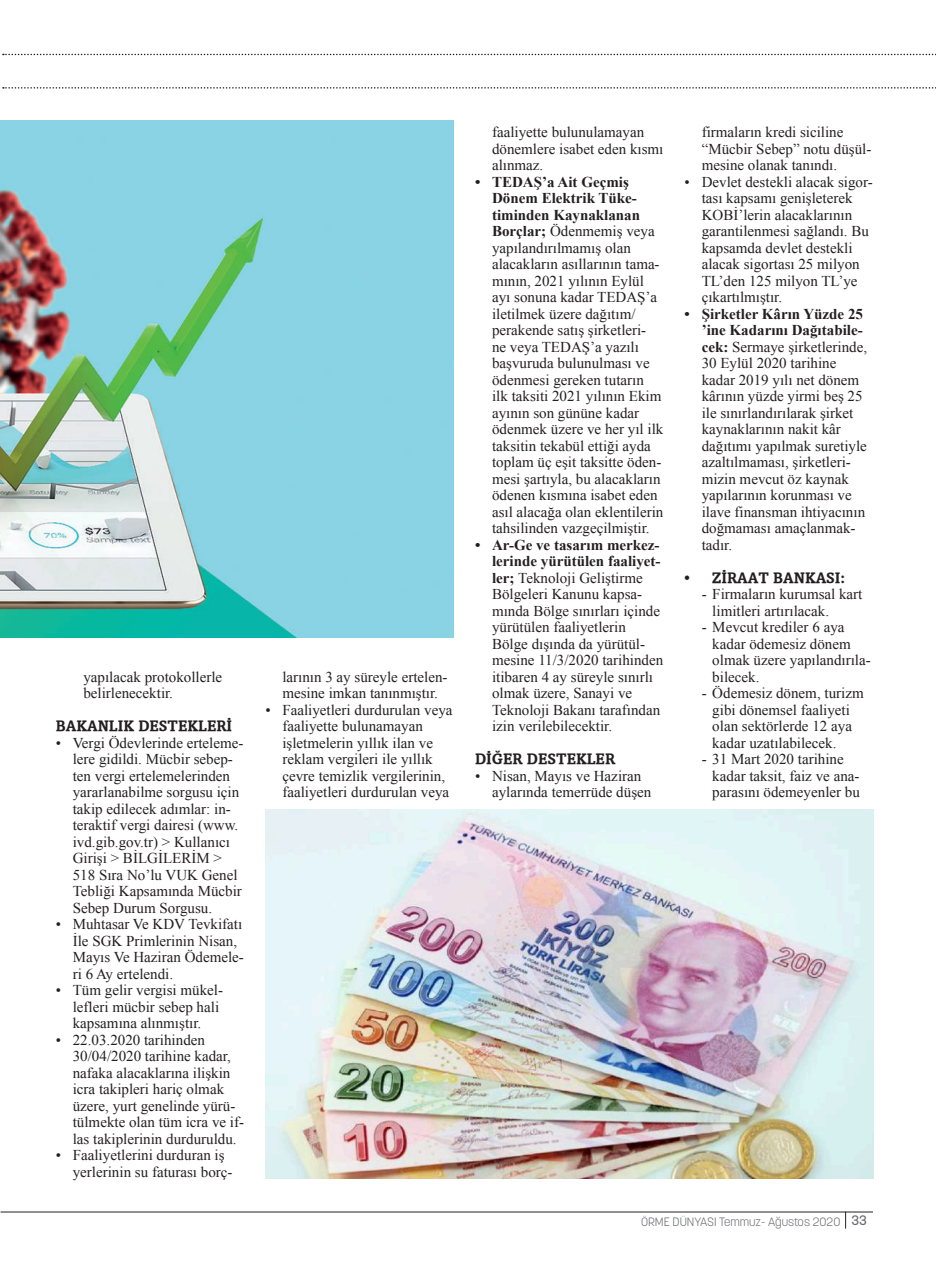
<style>
.page{position:relative;width:936px;height:1278px;background:#fff}
.page>*{position:absolute;margin:0;border:0;box-sizing:border-box;transform-origin:0 0}
.t1{font:15px/16.5px "Times New Roman";color:#231f20}
.t2{font:15px "Amasis MT Bold";color:#231f20}
.t3{font:300 12px "Korolev";color:#6c6d70}
.s1{font-weight:700}
.s2{font-weight:500;font-size:13.5px}
</style>
<div class="page">
<svg style="left:3px;top:54px;width:933px;height:1px"></svg>
<svg style="left:3px;top:87px;width:933px;height:2px"></svg>
<hr style="left:1px;top:1211px;width:871px;height:1px;background:#231f20">
<img style="left:0;top:120px;width:453px;height:518px">
<img style="left:265px;top:809px;width:607px;height:369px">
<p class="t1" style="left:83px;top:668px;width:140px">yapılacak protokollerle belirlenecektir.</p>
<p class="t2" style="left:56px;top:717px;width:178px">BAKANLIK DESTEKLERİ</p>
<p class="t1" style="left:73px;top:734px;width:172px;text-indent:-17px">• Vergi Ödevlerinde erteleme&shy;lere gidildi. Mücbir sebep&shy;ten vergi ertelemelerinden yararlanabilme sorgusu için takip edilecek adımlar: in&shy;teraktif vergi dairesi (www. ivd.gib.gov.tr) &gt; Kullanıcı<br>Girişi &gt; BİLGİLERİM &gt;<br>518 Sıra No’lu VUK Genel<br>Tebliği Kapsamında Mücbir<br>Sebep Durum Sorgusu.</p>
<p class="t1" style="left:73px;top:915px;width:172px;text-indent:-17px">• Muhtasar Ve KDV Tevkifatı<br>İle SGK Primlerinin Nisan,<br>Mayıs Ve Haziran Ödemele&shy;ri 6 Ay ertelendi.</p>
<p class="t1" style="left:73px;top:981px;width:152px;text-indent:-17px">• Tüm gelir vergisi mükel&shy;lefleri mücbir sebep hali kapsamına alınmıştır.</p>
<p class="t1" style="left:73px;top:1031px;width:173px;text-indent:-17px">• 22.03.2020 tarihinden<br>30/04/2020 tarihine kadar, nafaka alacaklarına ilişkin icra takipleri hariç olmak üzere, yurt genelinde yürü&shy;tülmekte olan tüm icra ve if&shy;las takiplerinin durduruldu.</p>
<p class="t1" style="left:73px;top:1146px;width:161px;text-indent:-17px">• Faaliyetlerini durduran iş yerlerinin su faturası borç-</p>
<p class="t1" style="left:282px;top:668px;width:166px">larının 3 ay süreyle ertelen&shy;mesine imkan tanınmıştır.</p>
<p class="t1" style="left:282px;top:701px;width:171px;text-indent:-17px">• Faaliyetleri durdurulan veya faaliyette bulunamayan işletmelerin yıllık ilan ve reklam vergileri ile yıllık çevre temizlik vergilerinin, faaliyetleri durdurulan veya</p>
<p class="t1" style="left:492px;top:123px;width:173px">faaliyette bulunulamayan dönemlere isabet eden kısmı alınmaz.</p>
<p class="t1" style="left:492px;top:173px;width:173px;text-indent:-17px"><span class="s1">• TEDAŞ’a Ait Geçmiş<br>Dönem Elektrik Tüke&shy;timinden Kaynaklanan<br>Borçlar;</span> Ödenmemiş veya yapılandırılmamış olan alacakların asıllarının tama&shy;mının, 2021 yılının Eylül ayı sonuna kadar TEDAŞ’a iletilmek üzere dağıtım/ perakende satış şirketleri&shy;ne veya TEDAŞ’a yazılı başvuruda bulunulması ve ödenmesi gereken tutarın ilk taksiti 2021 yılının Ekim ayının son gününe kadar ödenmek üzere ve her yıl ilk taksitin tekabül ettiği ayda toplam üç eşit taksitte öden&shy;mesi şartıyla, bu alacakların ödenen kısmına isabet eden asıl alacağa olan eklentilerin tahsilinden vazgeçilmiştir.</p>
<p class="t1" style="left:492px;top:536px;width:173px;text-indent:-17px"><span class="s1">• Ar-Ge ve tasarım merkez&shy;lerinde yürütülen faaliyet&shy;ler;</span> Teknoloji Geliştirme<br>Bölgeleri Kanunu kapsa&shy;mında Bölge sınırları içinde yürütülen faaliyetlerin<br>Bölge dışında da yürütül&shy;mesine 11/3/2020 tarihinden itibaren 4 ay süreyle sınırlı olmak üzere, Sanayi ve<br>Teknoloji Bakanı tarafından izin verilebilecektir.</p>
<p class="t2" style="left:475px;top:750px;width:141px">DİĞER DESTEKLER</p>
<p class="t1" style="left:492px;top:767px;width:161px;text-indent:-17px">• Nisan, Mayıs ve Haziran aylarında temerrüde düşen</p>
<p class="t1" style="left:701px;top:123px;width:171px">firmaların kredi siciline “Mücbir Sebep” notu düşül&shy;mesine olanak tanındı.</p>
<p class="t1" style="left:701px;top:173px;width:172px;text-indent:-17px">• Devlet destekli alacak sigor&shy;tası kapsamı genişleterek<br>KOBİ’lerin alacaklarının garantilenmesi sağlandı. Bu kapsamda devlet destekli alacak sigortası 25 milyon<br>TL’den 125 milyon TL’ye çıkartılmıştır.</p>
<p class="t1" style="left:701px;top:305px;width:167px;text-indent:-17px"><span class="s1">• Şirketler Kârın Yüzde 25 ’ine Kadarını Dağıtabile&shy;cek:</span> Sermaye şirketlerinde,<br>30 Eylül 2020 tarihine kadar 2019 yılı net dönem kârının yüzde yirmi beş 25 ile sınırlandırılarak şirket kaynaklarının nakit kâr dağıtımı yapılmak suretiyle azaltılmaması, şirketleri&shy;mizin mevcut öz kaynak yapılarının korunması ve ilave finansman ihtiyacının doğmaması amaçlanmak&shy;tadır.</p>
<p class="t2" style="left:684px;top:568px;width:162px">• ZİRAAT BANKASI:</p>
<p class="t1" style="left:712px;top:585px;width:151px;text-indent:-11px">- Firmaların kurumsal kart limitleri artırılacak.</p>
<p class="t1" style="left:712px;top:618px;width:160px;text-indent:-11px">- Mevcut krediler 6 aya kadar ödemesiz dönem olmak üzere yapılandırıla&shy;bilecek.</p>
<p class="t1" style="left:712px;top:684px;width:153px;text-indent:-11px">- Ödemesiz dönem, turizm gibi dönemsel faaliyeti olan sektörlerde 12 aya kadar uzatılabilecek.</p>
<p class="t1" style="left:712px;top:750px;width:149px;text-indent:-11px">- 31 Mart 2020 tarihine kadar taksit, faiz ve ana&shy;parasını ödemeyenler bu</p>
<p class="t3" style="left:640px;top:1214px;width:227px">ÖRME DÜNYASI Temmuz- Ağustos 2020 <span class="s2">33</span></p>
</div>
